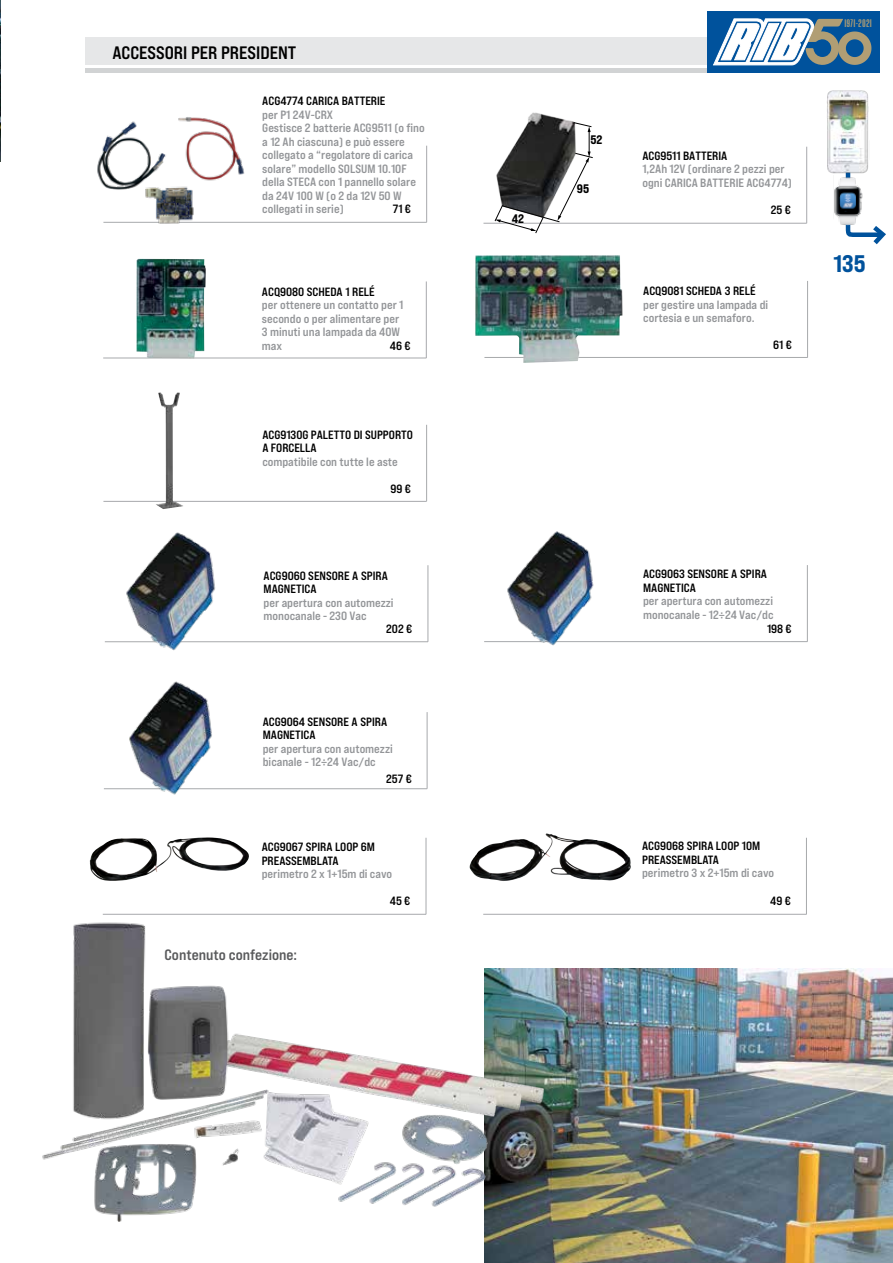
<style>
.page{position:relative;width:893px;height:1263px;background:#fff}
.page>*{position:absolute;margin:0;border:0;box-sizing:border-box;transform-origin:0 0}
.t1{font:24px "Bebas Neue Pro Exp Eb";color:#00529c}
.t2{font:18px "Bebas Neue Pro Exp Bd";color:#000}
.t3{font:15px "Bebas Neue Pro Exp Bd";color:#58595b}
.t4{font:12.45px "Bebas Neue Pro Exp Eb";color:#000}
.t5{font:12px/13.5px "Bebas Neue Pro Exp Bd";color:#939598}
.t6{font:12px/13.5px "Bebas Neue Pro Exp Bd";color:#000}
.t7{font:500 11.55px "Baucher Got URW";letter-spacing:.01em;color:#b19e74;scale:1.42 1}
</style>
<div class="page">
<div style="left:85px;top:38px;width:722px;height:27px;background:#e6e7e8"></div>
<hr style="left:85px;top:68px;width:722px;height:4px;background:#d1d3d4">
<hr style="left:483px;top:223px;width:324px;height:1px;background:#a7a9ac">
<hr style="left:806px;top:147px;width:1px;height:76px;background:#a7a9ac">
<hr style="left:103px;top:222px;width:324px;height:1px;background:#a7a9ac">
<hr style="left:426px;top:146px;width:1px;height:76px;background:#a7a9ac">
<img style="left:97px;top:117px;width:149px;height:107px">
<img style="left:0;top:0;width:1px;height:161px">
<img style="left:528px;top:112px;width:46px;height:10px">
<svg style="left:494px;top:122px;width:99px;height:112px"></svg>
<hr style="left:103px;top:358px;width:323px;height:1px;background:#a7a9ac">
<hr style="left:426px;top:281px;width:1px;height:77px;background:#a7a9ac">
<hr style="left:484px;top:357px;width:324px;height:1px;background:#a7a9ac">
<hr style="left:807px;top:281px;width:1px;height:76px;background:#a7a9ac">
<img style="left:475px;top:255px;width:148px;height:108px">
<img style="left:136px;top:259px;width:70px;height:100px">
<img style="left:484px;top:968px;width:409px;height:295px">
<hr style="left:426px;top:838px;width:1px;height:76px;background:#a7a9ac">
<img style="left:90px;top:837px;width:159px;height:44px">
<hr style="left:483px;top:914px;width:323px;height:1px;background:#a7a9ac">
<hr style="left:806px;top:838px;width:1px;height:76px;background:#a7a9ac">
<img style="left:469px;top:834px;width:162px;height:47px">
<hr style="left:104px;top:788px;width:323px;height:1px;background:#a7a9ac">
<hr style="left:427px;top:712px;width:1px;height:77px;background:#a7a9ac">
<img style="left:126px;top:681px;width:91px;height:114px">
<hr style="left:484px;top:641px;width:323px;height:1px;background:#a7a9ac">
<hr style="left:807px;top:565px;width:1px;height:77px;background:#a7a9ac">
<img style="left:503px;top:531px;width:96px;height:115px">
<hr style="left:105px;top:641px;width:323px;height:1px;background:#a7a9ac">
<hr style="left:428px;top:565px;width:1px;height:77px;background:#a7a9ac">
<img style="left:123px;top:532px;width:98px;height:119px">
<hr style="left:103px;top:501px;width:324px;height:1px;background:#a7a9ac">
<hr style="left:426px;top:425px;width:1px;height:76px;background:#a7a9ac">
<img style="left:156px;top:392px;width:27px;height:117px">
<svg style="left:845px;top:175px;width:41px;height:70px"></svg>
<img style="left:827px;top:90px;width:42px;height:85px">
<img style="left:834px;top:176px;width:28px;height:50px">
<img style="left:42px;top:914px;width:505px;height:307px">
<div style="left:707px;top:11px;width:172px;height:62px;background:#00529c"></div>
<svg style="left:713px;top:19px;width:158px;height:46px"></svg>
<h2 class="t2" style="left:112px;top:41px;width:185px">ACCESSORI PER PRESIDENT</h2>
<p class="t6" style="left:262px;top:94px;width:125px">ACG4774 CARICA BATTERIE</p>
<p class="t5" style="left:262px;top:108px;width:164px">per P1 24V-CRX<br>Gestisce 2 batterie ACG9511 (o fino a 12 Ah ciascuna) e può essere collegato a “regolatore di carica solare” modello SOLSUM 10.10F della STECA con 1 pannello solare da 24V 100 W (o 2 da 12V 50 W collegati in serie)</p>
<p class="t4" style="left:590px;top:132px;width:14px">52</p>
<p class="t6" style="left:642px;top:148px;width:87px">ACG9511 BATTERIA</p>
<p class="t5" style="left:642px;top:162px;width:151px">1,2Ah 12V (ordinare 2 pezzi per ogni CARICA BATTERIE ACG4774)</p>
<p class="t4" style="left:577px;top:181px;width:14px">95</p>
<p class="t6" style="left:393px;top:202px;width:20px">71 €</p>
<p class="t6" style="left:771px;top:203px;width:22px">25 €</p>
<p class="t4" style="left:512px;top:211px;width:14px">42</p>
<p class="t6" style="left:643px;top:284px;width:114px">ACQ9081 SCHEDA 3 RELÉ</p>
<p class="t5" style="left:643px;top:298px;width:127px">per gestire una lampada di cortesia e un semaforo.</p>
<p class="t6" style="left:262px;top:285px;width:114px">ACQ9080 SCHEDA 1 RELÉ</p>
<p class="t5" style="left:262px;top:298px;width:143px">per ottenere un contatto per 1 secondo o per alimentare per<br>3 minuti una lampada da 40W max</p>
<p class="t6" style="left:390px;top:339px;width:22px">46 €</p>
<p class="t6" style="left:773px;top:338px;width:20px">61 €</p>
<p class="t6" style="left:262px;top:427px;width:152px">ACG9130G PALETTO DI SUPPORTO<br>A FORCELLA</p>
<p class="t5" style="left:262px;top:454px;width:137px">compatibile con tutte le aste</p>
<p class="t6" style="left:390px;top:482px;width:22px">99 €</p>
<p class="t6" style="left:264px;top:568px;width:126px">ACG9060 SENSORE A SPIRA<br>MAGNETICA</p>
<p class="t5" style="left:264px;top:595px;width:132px">per apertura con automezzi monocanale - 230 Vac</p>
<p class="t6" style="left:643px;top:567px;width:125px">ACG9063 SENSORE A SPIRA<br>MAGNETICA</p>
<p class="t5" style="left:643px;top:594px;width:132px">per apertura con automezzi monocanale - 12÷24 Vac/dc</p>
<p class="t6" style="left:386px;top:622px;width:28px">202 €</p>
<p class="t6" style="left:767px;top:621px;width:26px">198 €</p>
<p class="t6" style="left:263px;top:715px;width:126px">ACG9064 SENSORE A SPIRA<br>MAGNETICA</p>
<p class="t5" style="left:263px;top:742px;width:132px">per apertura con automezzi bicanale - 12÷24 Vac/dc</p>
<p class="t6" style="left:386px;top:772px;width:27px">257 €</p>
<p class="t6" style="left:262px;top:840px;width:115px">ACG9067 SPIRA LOOP 6M<br>PREASSEMBLATA</p>
<p class="t5" style="left:262px;top:867px;width:132px">perimetro 2 x 1+15m di cavo</p>
<p class="t6" style="left:642px;top:839px;width:120px">ACG9068 SPIRA LOOP 10M<br>PREASSEMBLATA</p>
<p class="t5" style="left:642px;top:866px;width:134px">perimetro 3 x 2+15m di cavo</p>
<p class="t3" style="left:165px;top:945px;width:134px">Contenuto confezione:</p>
<p class="t6" style="left:390px;top:894px;width:22px">45 €</p>
<p class="t6" style="left:770px;top:894px;width:22px">49 €</p>
<p class="t7" style="left:844px;top:17px;width:21px">1971-2021</p>
<h1 class="t1" style="left:833px;top:249px;width:34px">135</h1>
</div>
